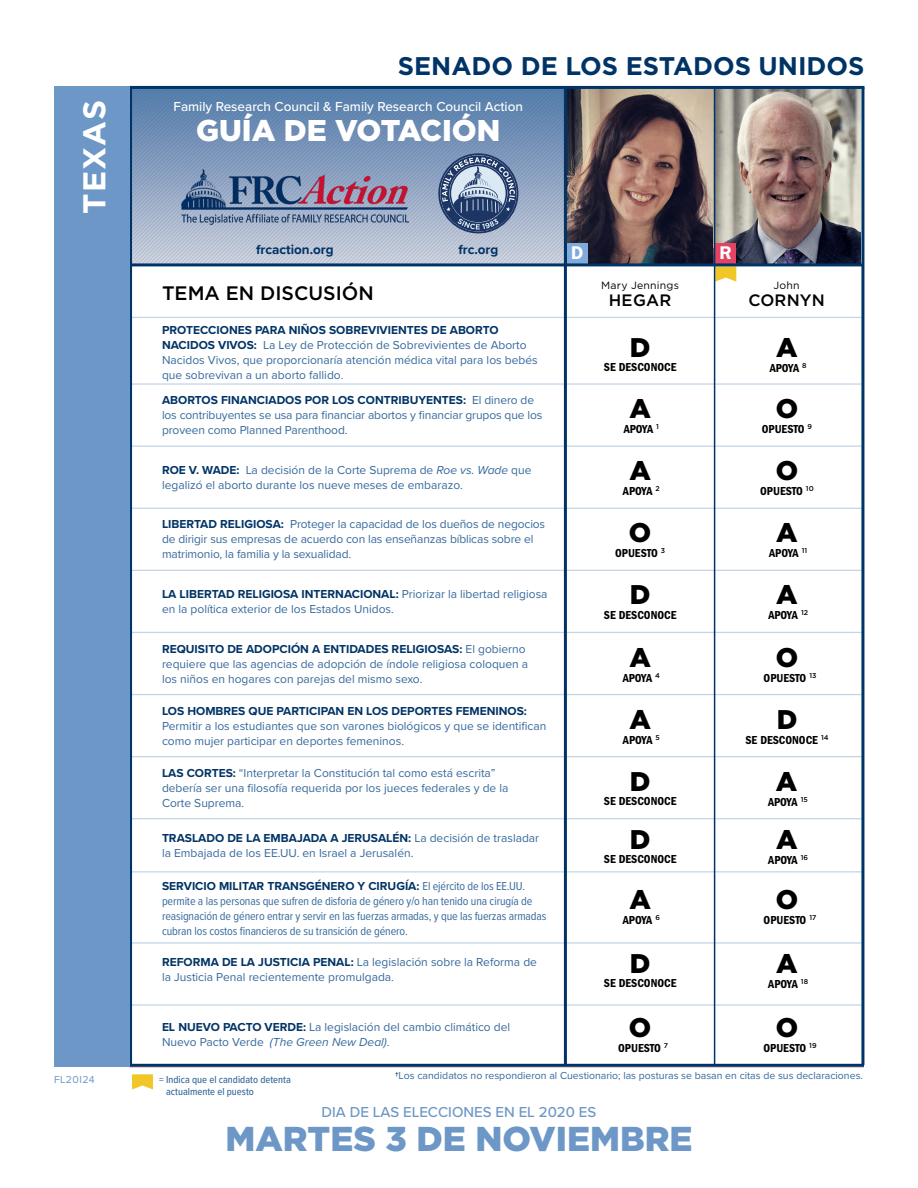
<style>
.page{position:relative;width:918px;height:1188px;background:#fff}
.page>*{position:absolute;margin:0;border:0;box-sizing:border-box;transform-origin:0 0}
.t1{font:900 34.5px "Gotham";color:#6c97c6}
.t2{font:700 31.5px "Gotham";letter-spacing:.035em;color:#fff}
.t3{font:900 30px "Gotham";color:#fff}
.t4{font:900 27px "Gotham";color:#000}
.t5{font:700 25.5px "Gotham";color:#036}
.t6{font:500 19.5px "Gotham";color:#000}
.t7{font:600 18.45px "ITC Franklin Gothic Std";color:#fff}
.t8{font:500 16.5px "Gotham";letter-spacing:.01em;color:#000}
.t9{font:500 15px "Proxima Nova";color:#6c97c6}
.t10{font:500 13.5px "Proxima Nova";color:#fff}
.t11{font:700 13.5px "Proxima Nova";color:#036}
.t12{font:12px/15px "Proxima Nova";color:#36699c}
.t13{font:12px "ITC Franklin Gothic Std Dm Cd";color:#000}
.t14{font:12px/15px "Proxima Nova Cond";letter-spacing:-.01em;color:#36699c}
.t15{font:700 12px "Proxima Nova";color:#036}
.t16{font:10.5px "Proxima Nova";color:#36699c}
.t17{font:500 10.5px/12.6px "Proxima Nova Cond";color:#36699c}
.t18{font:10.5px "Gotham";letter-spacing:.02em;color:#000}
.t19{font:10.5px "Proxima Nova";letter-spacing:.04em;color:#6c97c6}
.s1{font-weight:700;color:#036}
.s2{font-style:italic}
.s3{font-family:"Proxima Nova Cond";font-weight:400;color:#36699c}
.s4{color:#000}
</style>
<div class="page">
<img style="left:132px;top:89px;width:432px;height:174px">
<img style="left:181px;top:170px;width:228px;height:57px">
<svg style="left:440px;top:155px;width:76px;height:77px"></svg>
<svg style="left:715px;top:266px;width:21px;height:16px"></svg>
<svg style="left:567px;top:89px;width:147px;height:174px"></svg>
<img style="left:715px;top:89px;width:145px;height:174px">
<div style="left:567px;top:243px;width:21px;height:20px;background:#80acdd"></div>
<div style="left:715px;top:243px;width:21px;height:20px;background:#e44362"></div>
<hr style="left:129px;top:317px;width:735px;height:1px;background:#c4d5e8">
<hr style="left:129px;top:383px;width:735px;height:2px;background:#c4d5e8">
<hr style="left:129px;top:445px;width:735px;height:2px;background:#c4d5e8">
<hr style="left:129px;top:508px;width:735px;height:1px;background:#c4d5e8">
<hr style="left:129px;top:570px;width:735px;height:1px;background:#c4d5e8">
<hr style="left:129px;top:632px;width:735px;height:1px;background:#c4d5e8">
<hr style="left:129px;top:694px;width:735px;height:1px;background:#c4d5e8">
<hr style="left:129px;top:756px;width:735px;height:1px;background:#c4d5e8">
<hr style="left:129px;top:818px;width:735px;height:1px;background:#c4d5e8">
<hr style="left:129px;top:871px;width:735px;height:1px;background:#c4d5e8">
<hr style="left:129px;top:942px;width:735px;height:2px;background:#c4d5e8">
<hr style="left:129px;top:1004px;width:735px;height:2px;background:#c4d5e8">
<hr style="left:129px;top:1066px;width:735px;height:2px;background:#f4b4c0">
<hr style="left:129px;top:1064px;width:735px;height:3px;background:#036">
<hr style="left:131px;top:263px;width:732px;height:3px;background:#036">
<hr style="left:564px;top:88px;width:3px;height:977px;background:#036">
<hr style="left:129px;top:86px;width:735px;height:3px;background:#036">
<hr style="left:861px;top:88px;width:3px;height:977px;background:#036">
<hr style="left:129px;top:87px;width:3px;height:978px;background:#036">
<hr style="left:714px;top:86px;width:1px;height:979px;background:#036">
<div style="left:54px;top:86px;width:75px;height:981px;background:#6c97c6"></div>
<svg style="left:132px;top:1074px;width:21px;height:16px"></svg>
<h2 class="t2" style="left:76px;top:214px;width:115px;rotate:-90deg">TEXAS</h2>
<p class="t19" style="left:54px;top:1072px;width:42px">FL20I24</p>
<h3 class="t5" style="left:398px;top:51px;width:468px">SENADO DE LOS ESTADOS UNIDOS</h3>
<p class="t10" style="left:174px;top:96px;width:351px">Family Research Council &amp; Family Research Council Action</p>
<h3 class="t3" style="left:196px;top:113px;width:306px">GUÍA DE VOTACIÓN</h3>
<p class="t11" style="left:256px;top:240px;width:79px">frcaction.org</p>
<h3 class="t6" style="left:162px;top:282px;width:213px">TEMA EN DISCUSIÓN</h3>
<p class="t11" style="left:458px;top:240px;width:41px">frc.org</p>
<p class="t12" style="left:162px;top:322px;width:377px"><span class="s1">PROTECCIONES PARA NIÑOS SOBREVIVIENTES DE ABORTO NACIDOS VIVOS:</span> La Ley de Protección de Sobrevivientes de Aborto Nacidos Vivos, que proporcionaría atención médica vital para los bebés que sobrevivan a un aborto fallido.</p>
<p class="t12" style="left:162px;top:392px;width:382px"><span class="s1">ABORTOS FINANCIADOS POR LOS CONTRIBUYENTES:</span> El dinero de los contribuyentes se usa para financiar abortos y financiar grupos que los proveen como Planned Parenthood.</p>
<p class="t12" style="left:162px;top:462px;width:371px"><span class="s1">ROE V. WADE:</span> La decisión de la Corte Suprema de <span class="s2">Roe vs. Wade</span> que legalizó el aborto durante los nueve meses de embarazo.</p>
<p class="t12" style="left:162px;top:516px;width:385px"><span class="s1">LIBERTAD RELIGIOSA:</span> Proteger la capacidad de los dueños de negocios de dirigir sus empresas de acuerdo con las enseñanzas bíblicas sobre el matrimonio, la familia y la sexualidad.</p>
<p class="t12" style="left:162px;top:586px;width:387px"><span class="s1">LA LIBERTAD RELIGIOSA INTERNACIONAL:</span> Priorizar la libertad religiosa en la política exterior de los Estados Unidos.</p>
<p class="t12" style="left:162px;top:641px;width:368px"><span class="s1">REQUISITO DE ADOPCIÓN A ENTIDADES RELIGIOSAS:</span> El gobierno requiere que las agencias de adopción de índole religiosa coloquen a los niños en hogares con parejas del mismo sexo.</p>
<p class="t15" style="left:162px;top:702px;width:367px">LOS HOMBRES QUE PARTICIPAN EN LOS DEPORTES FEMENINOS:</p>
<p class="t12" style="left:162px;top:718px;width:386px">Permitir a los estudiantes que son varones biológicos y que se identifican como mujer participar en deportes femeninos.</p>
<h3 class="t7" style="left:571px;top:242px;width:14px">D</h3>
<h3 class="t7" style="left:720px;top:242px;width:14px">R</h3>
<p class="t18" style="left:601px;top:280px;width:79px">Mary Jennings</p>
<h3 class="t8" style="left:609px;top:290px;width:64px">HEGAR</h3>
<h3 class="t4" style="left:630px;top:332px;width:22px">D</h3>
<p class="t13" style="left:604px;top:360px;width:74px">SE DESCONOCE</p>
<h3 class="t4" style="left:629px;top:393px;width:23px">A</h3>
<p class="t13" style="left:624px;top:422px;width:37px">APOYA <sup>1</sup></p>
<h3 class="t4" style="left:629px;top:455px;width:23px">A</h3>
<p class="t13" style="left:623px;top:484px;width:38px">APOYA <sup>2</sup></p>
<h3 class="t4" style="left:629px;top:517px;width:24px">O</h3>
<p class="t13" style="left:615px;top:546px;width:52px">OPUESTO <sup>3</sup></p>
<h3 class="t4" style="left:630px;top:579px;width:22px">D</h3>
<p class="t13" style="left:604px;top:608px;width:74px">SE DESCONOCE</p>
<h3 class="t4" style="left:629px;top:641px;width:23px">A</h3>
<p class="t13" style="left:623px;top:671px;width:39px">APOYA <sup>4</sup></p>
<h3 class="t4" style="left:629px;top:703px;width:23px">A</h3>
<p class="t13" style="left:623px;top:733px;width:38px">APOYA <sup>5</sup></p>
<p class="t12" style="left:162px;top:765px;width:348px"><span class="s1">LAS CORTES:</span> “Interpretar la Constitución tal como está escrita” debería ser una filosofía requerida por los jueces federales y de la<br>Corte Suprema.</p>
<h3 class="t4" style="left:630px;top:766px;width:22px">D</h3>
<p class="t13" style="left:604px;top:795px;width:74px">SE DESCONOCE</p>
<p class="t12" style="left:162px;top:830px;width:379px"><span class="s1">TRASLADO DE LA EMBAJADA A JERUSALÉN:</span> La decisión de trasladar la Embajada de los EE.UU. en Israel a Jerusalén.</p>
<p class="t15" style="left:162px;top:877px;width:365px">SERVICIO MILITAR TRANSGÉNERO Y CIRUGÍA: <span class="s3">El ejército de los EE.UU.</span></p>
<p class="t14" style="left:162px;top:893px;width:386px">permite a las personas que sufren de disforia de género y/o han tenido una cirugía de reasignación de género entrar y servir en las fuerzas armadas, y que las fuerzas armadas cubran los costos financieros de su transición de género.</p>
<p class="t12" style="left:162px;top:954px;width:376px"><span class="s1">REFORMA DE LA JUSTICIA PENAL:</span> La legislación sobre la Reforma de la Justicia Penal recientemente promulgada.</p>
<p class="t12" style="left:162px;top:1019px;width:350px"><span class="s1">EL NUEVO PACTO VERDE:</span> La legislación del cambio climático del<br>Nuevo Pacto Verde <span class="s2">(The Green New Deal)</span>.</p>
<h3 class="t4" style="left:630px;top:824px;width:22px">D</h3>
<p class="t13" style="left:604px;top:853px;width:74px">SE DESCONOCE</p>
<h3 class="t4" style="left:629px;top:884px;width:23px">A</h3>
<p class="t13" style="left:623px;top:913px;width:39px">APOYA <sup>6</sup></p>
<h3 class="t4" style="left:630px;top:948px;width:22px">D</h3>
<p class="t13" style="left:604px;top:977px;width:74px">SE DESCONOCE</p>
<h3 class="t4" style="left:629px;top:1012px;width:24px">O</h3>
<p class="t13" style="left:618px;top:1042px;width:52px">OPUESTO <sup>7</sup></p>
<p class="t18" style="left:774px;top:280px;width:28px">John</p>
<h3 class="t8" style="left:748px;top:290px;width:78px">CORNYN</h3>
<h3 class="t4" style="left:776px;top:331px;width:23px">A</h3>
<p class="t13" style="left:770px;top:361px;width:39px">APOYA <sup>8</sup></p>
<h3 class="t4" style="left:776px;top:393px;width:24px">O</h3>
<p class="t13" style="left:762px;top:422px;width:52px">OPUESTO <sup>9</sup></p>
<h3 class="t4" style="left:776px;top:455px;width:24px">O</h3>
<p class="t13" style="left:760px;top:484px;width:55px">OPUESTO <sup>10</sup></p>
<h3 class="t4" style="left:776px;top:517px;width:23px">A</h3>
<p class="t13" style="left:769px;top:546px;width:40px">APOYA <sup>11</sup></p>
<h3 class="t4" style="left:776px;top:579px;width:23px">A</h3>
<p class="t13" style="left:768px;top:608px;width:41px">APOYA <sup>12</sup></p>
<h3 class="t4" style="left:776px;top:641px;width:24px">O</h3>
<p class="t13" style="left:764px;top:671px;width:54px">OPUESTO <sup>13</sup></p>
<h3 class="t4" style="left:777px;top:703px;width:22px">D</h3>
<p class="t13" style="left:745px;top:733px;width:85px">SE DESCONOCE <sup>14</sup></p>
<h3 class="t4" style="left:776px;top:766px;width:23px">A</h3>
<p class="t13" style="left:768px;top:795px;width:41px">APOYA <sup>15</sup></p>
<h3 class="t4" style="left:776px;top:824px;width:23px">A</h3>
<p class="t13" style="left:768px;top:853px;width:41px">APOYA <sup>16</sup></p>
<h3 class="t4" style="left:776px;top:884px;width:24px">O</h3>
<p class="t13" style="left:764px;top:913px;width:54px">OPUESTO <sup>17</sup></p>
<h3 class="t4" style="left:776px;top:948px;width:23px">A</h3>
<p class="t13" style="left:768px;top:977px;width:41px">APOYA <sup>18</sup></p>
<h3 class="t4" style="left:776px;top:1012px;width:24px">O</h3>
<p class="t13" style="left:763px;top:1042px;width:55px">OPUESTO <sup>19</sup></p>
<p class="t17" style="left:166px;top:1072px;width:126px;text-indent:-7px">= Indica que el candidato detenta actualmente el puesto</p>
<p class="t16" style="left:395px;top:1068px;width:469px"><span class="s4">†</span>Los candidatos no respondieron al Cuestionario; las posturas se basan en citas de sus declaraciones.</p>
<p class="t9" style="left:322px;top:1101px;width:276px">DIA DE LAS ELECCIONES EN EL 2020 ES</p>
<h1 class="t1" style="left:225px;top:1119px;width:469px">MARTES 3 DE NOVIEMBRE</h1>
</div>
